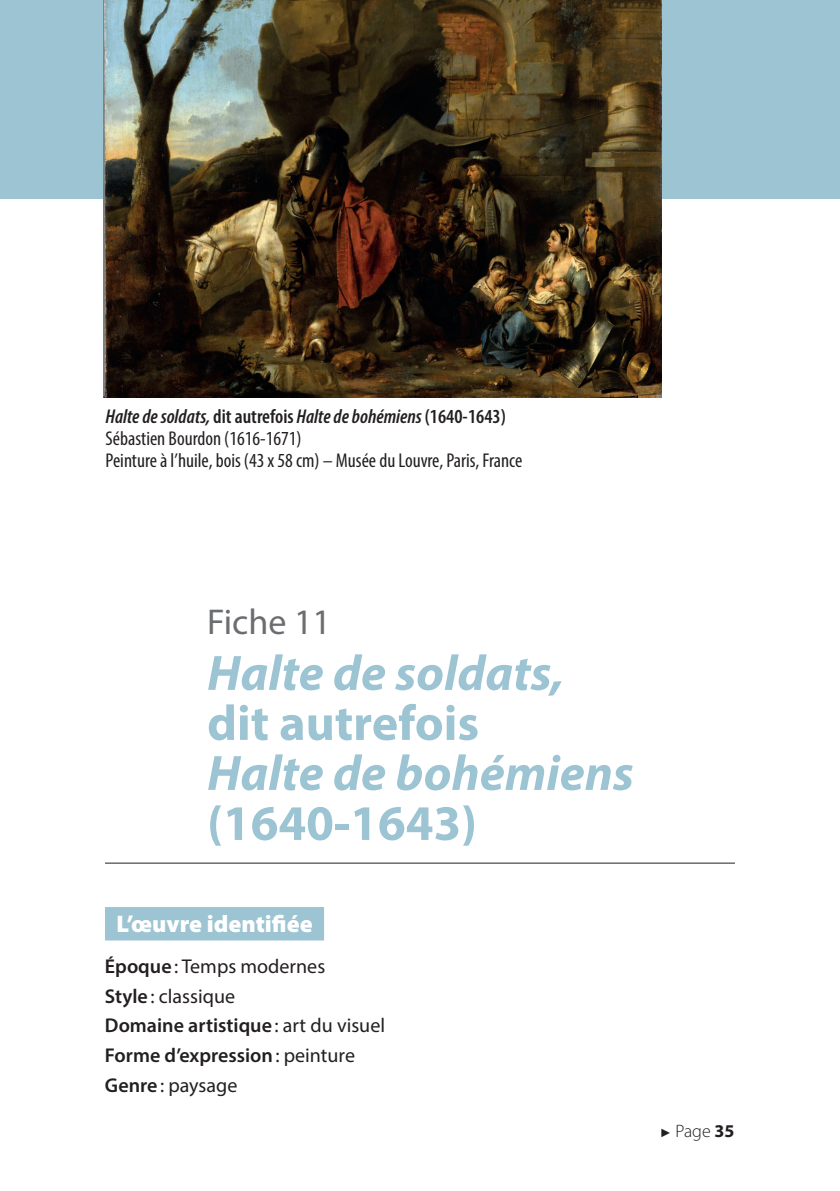
<style>
.page{position:relative;width:840px;height:1191px;background:#fff}
.page>*{position:absolute;margin:0;border:0;box-sizing:border-box;transform-origin:0 0}
.t1{font:italic 700 50px "Myriad Pro";color:#9cc4d3}
.t2{font:700 50px "Myriad Pro";color:#9cc4d3}
.t3{font:36px "Myriad Pro";color:#6c6d70}
.t4{font:900 24px "Myriad Pro";color:#fff}
.t5{font:condensed 20px/22px "Myriad Pro";color:#231f20}
.t6{font:20px/29.6px "Myriad Pro";color:#231f20}
.t7{font:300 18px "Myriad Pro";color:#231f20}
.s1{font-weight:600;font-style:italic}
.s2{font-weight:600}
.s3{font-family:"Arial";font-weight:400;font-size:12px}
.s4{font-weight:700}
</style>
<div class="page">
<hr style="left:105px;top:862px;width:629px;height:1px;background:#231f20">
<div style="left:105px;top:908px;width:219px;height:32px;background:#9cc4d3"></div>
<div style="left:105px;top:907px;width:219px;height:32px;background:#9cc4d3"></div>
<div style="left:0;top:0;width:839px;height:199px;background:#9cc4d3"></div>
<img style="left:103px;top:0;width:558px;height:397px">
<p class="t5" style="left:105px;top:405px;width:418px"><span class="s1">Halte de soldats,</span> <span class="s2">dit autrefois</span> <span class="s1">Halte de bohémiens</span> <span class="s2">(1640-1643)<br></span>Sébastien Bourdon (1616-1671)<br>Peinture à l’huile, bois (43 x 58 cm) – Musée du Louvre, Paris, France</p>
<h2 class="t3" style="left:207px;top:600px;width:125px">Fiche 11</h2>
<h1 class="t1" style="left:207px;top:640px;width:358px">Halte de soldats,</h1>
<h1 class="t2" style="left:207px;top:690px;width:273px">dit autrefois</h1>
<h1 class="t1" style="left:207px;top:740px;width:428px">Halte de bohémiens</h1>
<h1 class="t2" style="left:207px;top:790px;width:271px">(1640-1643)</h1>
<p class="t4" style="left:116px;top:908px;width:198px">L’œuvre identifiée</p>
<p class="t6" style="left:105px;top:951px;width:281px"><span class="s2">Époque</span>: Temps modernes<br><span class="s2">Style</span>: classique<br><span class="s2">Domaine artistique</span>: art du visuel<br><span class="s2">Forme d’expression</span>: peinture<br><span class="s2">Genre</span>: paysage</p>
<p class="t7" style="left:659px;top:1119px;width:76px"><span class="s3">►</span> Page <span class="s4">35</span></p>
</div>
